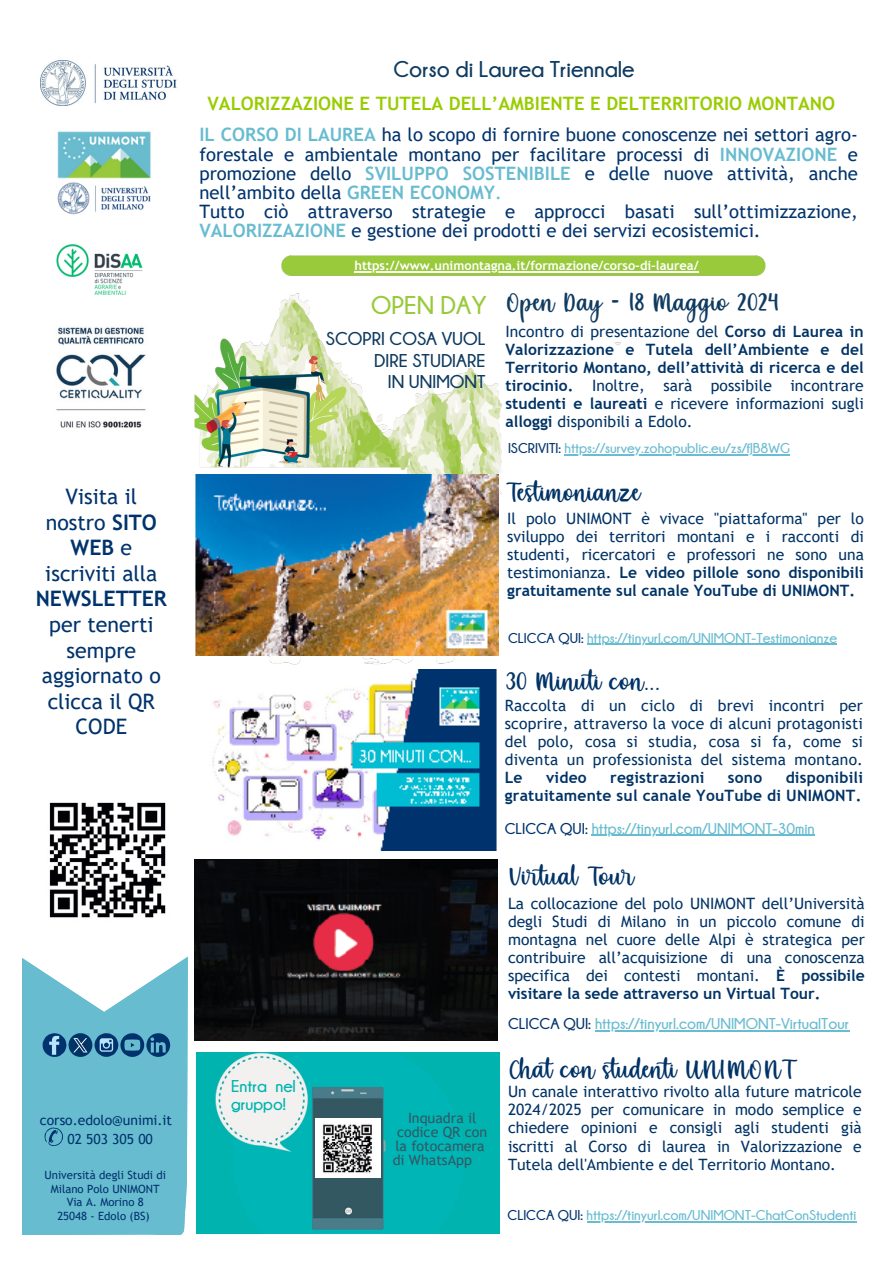
<style>
.page{position:relative;width:894px;height:1264px;background:#fff}
.page>*{position:absolute;margin:0;border:0;box-sizing:border-box;transform-origin:0 0}
.t1{font:34.05px "Michella Garden";color:#036}
.t2{font:34.05px "Michella Garden";color:#0f3b60}
.t3{font:700 25.5px "Champagne Limousines";color:#99ca3c}
.t4{font:700 22.8px "Champagne Limousines";color:#0f3b60}
.t5{font:21.3px/25.5px "Trebuchet MS";color:#00336d;text-align:center}
.t6{font:18.45px/19.2px "Trebuchet MS";color:#00336d;text-align:justify}
.t7{font:700 18.45px "Trebuchet MS";color:#9c0}
.t8{font:700 18.45px/21.3px "Champagne Limousines";color:#0f3b60;text-align:right}
.t9{font:700 17.1px/18.1px "Champagne Limousines";color:#00b3b0}
.t10{font:15.6px/18.1px "Trebuchet MS";color:#036;text-align:justify}
.t11{font:700 15.6px/18.1px "Trebuchet MS";letter-spacing:.015em;color:#036;text-align:justify}
.t12{font:700 15.6px "Champagne Limousines";color:#68bcd0}
.t13{font:700 14.25px "Champagne Limousines";color:#68bcd0}
.t14{font:700 14.25px "Champagne Limousines";color:#6abcd1}
.t15{font:14.25px/13.8px "Trebuchet MS";color:#345862;text-align:center}
.t16{font:13.95px/19.2px "Trebuchet MS";color:#00336d;text-align:center}
.t17{font:700 12.75px "Trebuchet MS";color:#fff}
.t18{font:11.4px/13.8px "Trebuchet MS";color:#00336d;text-align:center}
.s1{font-weight:700}
.s2{font-weight:700;color:#68bcd0}
.s3{color:#68bcd0}
.s4{font-weight:400}
.s5{color:#00336d}
</style>
<div class="page">
<img style="left:40px;top:61px;width:137px;height:45px">
<img style="left:57px;top:131px;width:94px;height:83px">
<img style="left:56px;top:244px;width:40px;height:51px">
<img style="left:56px;top:327px;width:40px;height:101px">
<img style="left:49px;top:802px;width:117px;height:116px">
<svg style="left:22px;top:956px;width:166px;height:279px;fill:#68bcd0"></svg>
<svg style="left:44px;top:1127px;width:19px;height:18px"></svg>
<img style="left:96px;top:164px;width:741px;height:501px">
<img style="left:194px;top:474px;width:304px;height:181px">
<img style="left:212px;top:669px;width:285px;height:181px">
<img style="left:194px;top:859px;width:303px;height:181px">
<img style="left:196px;top:1052px;width:303px;height:181px">
<img style="left:316px;top:1118px;width:64px;height:59px">
<svg style="left:43px;top:1032px;width:127px;height:25px"></svg>
<hr style="left:354px;top:271px;width:344px;height:1px;background:#fff">
<hr style="left:564px;top:454px;width:225px;height:1px;background:#6abcd1">
<hr style="left:587px;top:643px;width:249px;height:1px;background:#68bcd0">
<hr style="left:591px;top:834px;width:223px;height:1px;background:#68bcd0">
<hr style="left:595px;top:1030px;width:253px;height:1px;background:#68bcd0">
<hr style="left:586px;top:1221px;width:270px;height:1px;background:#68bcd0">
<p class="t5" style="left:36px;top:483px;width:133px">Visita il nostro <span class="s1">SITO<br>WEB</span> e iscriviti alla<br><span class="s1">NEWSLETTER </span>per tenerti sempre aggiornato o clicca il QR<br>CODE</p>
<p class="t16" style="left:40px;top:1110px;width:134px">corso.edolo@unimi.it<br>02 503 305 00</p>
<p class="t18" style="left:44px;top:1167px;width:123px">Università degli Studi di<br>Milano Polo UNIMONT</p>
<p class="t18" style="left:67px;top:1195px;width:79px">Via A. Morino 8</p>
<p class="t18" style="left:57px;top:1209px;width:94px">25048 - Edolo (BS)</p>
<p class="t4" style="left:393px;top:56px;width:242px">Corso di Laurea Triennale</p>
<p class="t7" style="left:207px;top:93px;width:629px">VALORIZZAZIONE E TUTELA DELL’AMBIENTE E DELTERRITORIO MONTANO</p>
<p class="t6" style="left:199px;top:125px;width:659px"><span class="s2">IL CORSO DI LAUREA</span> ha lo scopo di fornire buone conoscenze nei settori agro&shy;forestale e ambientale montano per facilitare processi di <span class="s2">INNOVAZIONE</span> e promozione dello <span class="s2">SVILUPPO SOSTENIBILE</span> e delle nuove attività, anche nell’ambito della <span class="s2">GREEN ECONOMY</span><span class="s3">.</span></p>
<p class="t6" style="left:199px;top:202px;width:659px">Tutto ciò attraverso strategie e approcci basati sull’ottimizzazione,<br><span class="s2">VALORIZZAZIONE</span> e gestione dei prodotti e dei servizi ecosistemici.</p>
<p class="t17" style="left:354px;top:258px;width:345px">https://www.unimontagna.it/formazione/corso-di-laurea/</p>
<p class="t2" style="left:505px;top:288px;width:274px">Open Day - 18 Maggio 2024</p>
<p class="t11" style="left:505px;top:322px;width:360px"><span class="s4">Incontro di presentazione del</span> Corso di Laurea in Valorizzazione e Tutela dell’Ambiente e del Territorio Montano, dell’attività di ricerca e del tirocinio. <span class="s4">Inoltre, sarà possibile incontrare </span>studenti e laureati <span class="s4">e ricevere informazioni sugli </span>alloggi <span class="s4">disponibili a Edolo.</span></p>
<p class="t3" style="left:371px;top:291px;width:117px">OPEN DAY</p>
<p class="t8" style="left:326px;top:328px;width:161px">SCOPRI COSA VUOL<br>DIRE STUDIARE</p>
<p class="t8" style="left:388px;top:370px;width:99px">IN UNIMONT</p>
<p class="t9" style="left:231px;top:1076px;width:66px">Entra nel gruppo!</p>
<p class="t15" style="left:395px;top:1110px;width:93px">Inquadra il codice QR con la fotocamera</p>
<p class="t15" style="left:392px;top:1152px;width:81px">di WhatsApp</p>
<p class="t14" style="left:508px;top:440px;width:283px"><span class="s5">ISCRIVITI:</span> https://survey.zohopublic.eu/zs/fJB8WG</p>
<p class="t1" style="left:504px;top:478px;width:137px">Testimonianze</p>
<p class="t10" style="left:507px;top:509px;width:358px">Il polo UNIMONT è vivace "piattaforma" per lo sviluppo dei territori montani e i racconti di studenti, ricercatori e professori ne sono una testimonianza. <span class="s1">Le video pillole sono disponibili gratuitamente sul canale YouTube di UNIMONT.</span></p>
<p class="t13" style="left:508px;top:629px;width:330px"><span class="s5">CLICCA QUI:</span> https://tinyurl.com/UNIMONT-Testimonianze</p>
<p class="t1" style="left:504px;top:667px;width:157px">30 Minuti con...</p>
<p class="t10" style="left:504px;top:696px;width:359px">Raccolta di un ciclo di brevi incontri per scoprire, attraverso la voce di alcuni protagonisti del polo, cosa si studia, cosa si fa, come si diventa un professionista del sistema montano.<br><span class="s1">Le</span></p>
<p class="t11" style="left:504px;top:768px;width:359px;text-align:right">disponibili<br>gratuitamente sul canale YouTube di UNIMONT.</p>
<p class="t12" style="left:504px;top:819px;width:311px"><span class="s5">CLICCA QUI:</span> https://tinyurl.com/UNIMONT-30min</p>
<p class="t1" style="left:508px;top:862px;width:127px">Virtual Tour</p>
<p class="t10" style="left:508px;top:894px;width:358px">La collocazione del polo UNIMONT dell’Università degli Studi di Milano in un piccolo comune di montagna nel cuore delle Alpi è strategica per contribuire all’acquisizione di una conoscenza specifica dei contesti montani. <span class="s1">È possibile visitare la sede attraverso un Virtual Tour.</span></p>
<p class="t12" style="left:508px;top:1015px;width:342px"><span class="s5">CLICCA QUI:</span> https://tinyurl.com/UNIMONT-VirtualTour</p>
<p class="t11" style="left:546px;top:768px;width:42px">video</p>
<p class="t11" style="left:610px;top:768px;width:96px">registrazioni</p>
<p class="t11" style="left:727px;top:768px;width:36px">sono</p>
<p class="t1" style="left:508px;top:1054px;width:287px">Chat con studenti UNIMONT</p>
<p class="t10" style="left:508px;top:1082px;width:355px">Un canale interattivo rivolto alla future matricole 2024/2025 per comunicare in modo semplice e chiedere opinioni e consigli agli studenti già iscritti al Corso di laurea in Valorizzazione e Tutela dell'Ambiente e del Territorio Montano.</p>
<p class="t13" style="left:507px;top:1207px;width:350px"><span class="s5">CLICCA QUI:</span> https://tinyurl.com/UNIMONT-ChatConStudenti</p>
</div>
